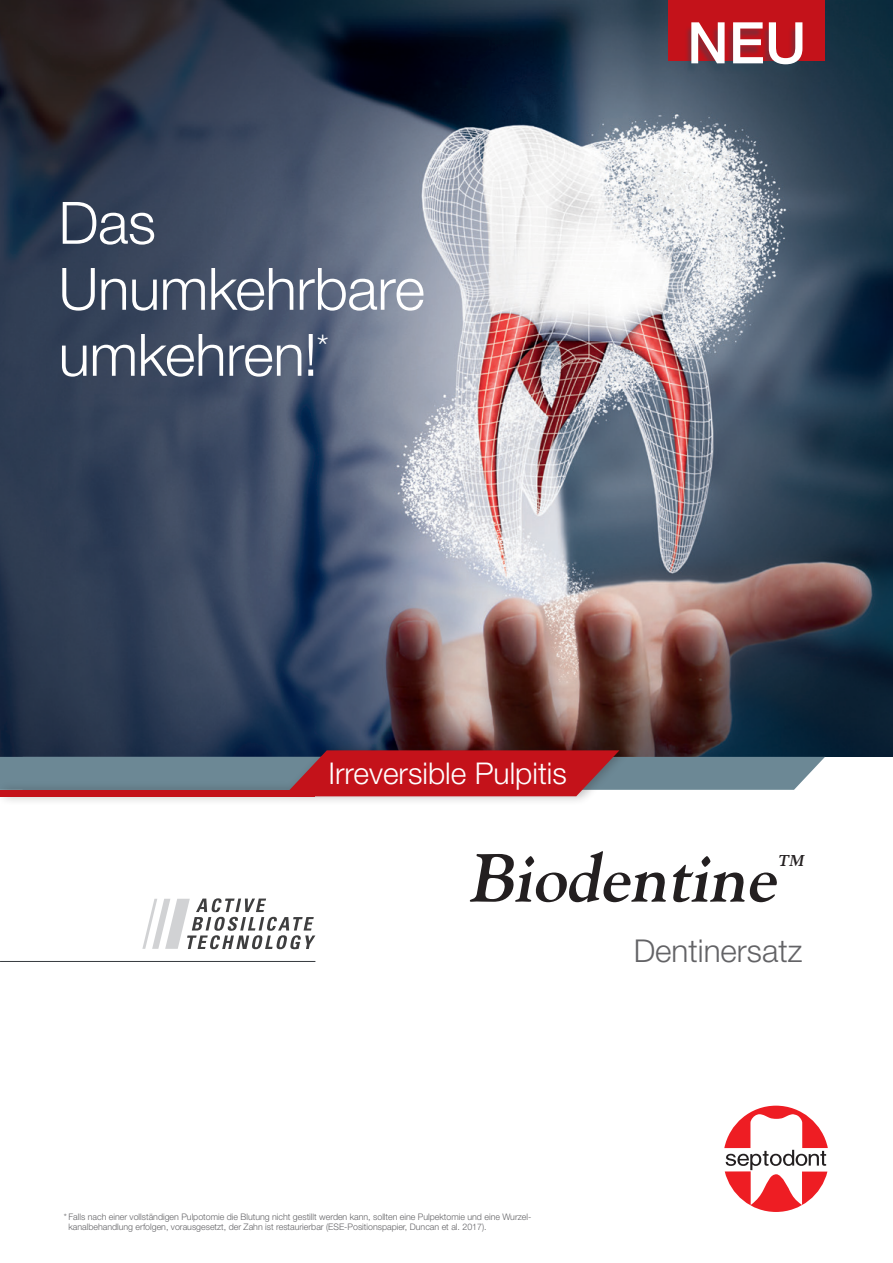
<style>
.page{position:relative;width:893px;height:1263px;background:#fff}
.page>*{position:absolute;margin:0;border:0;box-sizing:border-box;transform-origin:0 0}
.t1{font:italic 700 67.5px "Goudy";color:#231f20}
.H1_weiss{font:300 58.5px/66px "Helvetica Neue LT Std";letter-spacing:-.01em;color:#fff}
.t2{font:500 57.45px "Helvetica Neue LT Std";color:#fff}
.t3{font:300 31.5px "Helvetica Neue LT Std";color:#636366}
.t4{font:300 30px "Helvetica Neue LT Std";color:#fff}
.t5{font:italic 700 27.15px "Goudy";color:#231f20}
.Legende{font:300 9px/10.5px "Helvetica Neue LT Std";color:#636366}
</style>
<div class="page">
<img style="left:0;top:0;width:893px;height:757px">
<svg style="left:724px;top:1106px;width:104px;height:106px"></svg>
<hr style="left:0;top:961px;width:315px;height:1px;background:#35393d">
<svg style="left:142px;top:898px;width:173px;height:51px"></svg>
<div style="left:0;top:740px;width:631px;height:65px;background:#231f20;opacity:.3"></div>
<svg style="left:0;top:750px;width:825px;height:46px;background:#8e5560"></svg>
<div style="left:669px;top:0;width:156px;height:61px;background:#c4121a"></div>
<div style="left:684px;top:25px;width:119px;height:50px;background:#29495a;opacity:.38"></div>
<p class="H1_weiss" style="left:59px;top:189px;width:368px">Das<br>Unumkehrbare umkehren!<sup>*</sup></p>
<p class="t2" style="left:687px;top:9px;width:121px">NEU</p>
<p class="t4" style="left:329px;top:755px;width:240px">Irreversible Pulpitis</p>
<p class="t1" style="left:468px;top:836px;width:323px">Biodentine</p>
<p class="t5" style="left:776px;top:848px;width:34px">™</p>
<p class="t3" style="left:634px;top:931px;width:170px">Dentinersatz</p>
<p class="Legende" style="left:68px;top:1211px;width:464px;text-indent:-5px">* Falls nach einer vollständigen Pulpotomie die Blutung nicht gestillt werden kann, sollten eine Pulpektomie und eine Wurzel&shy;kanalbehandlung erfolgen, vorausgesetzt, der Zahn ist restaurierbar (ESE-Positionspapier, Duncan et al. 2017).</p>
</div>
